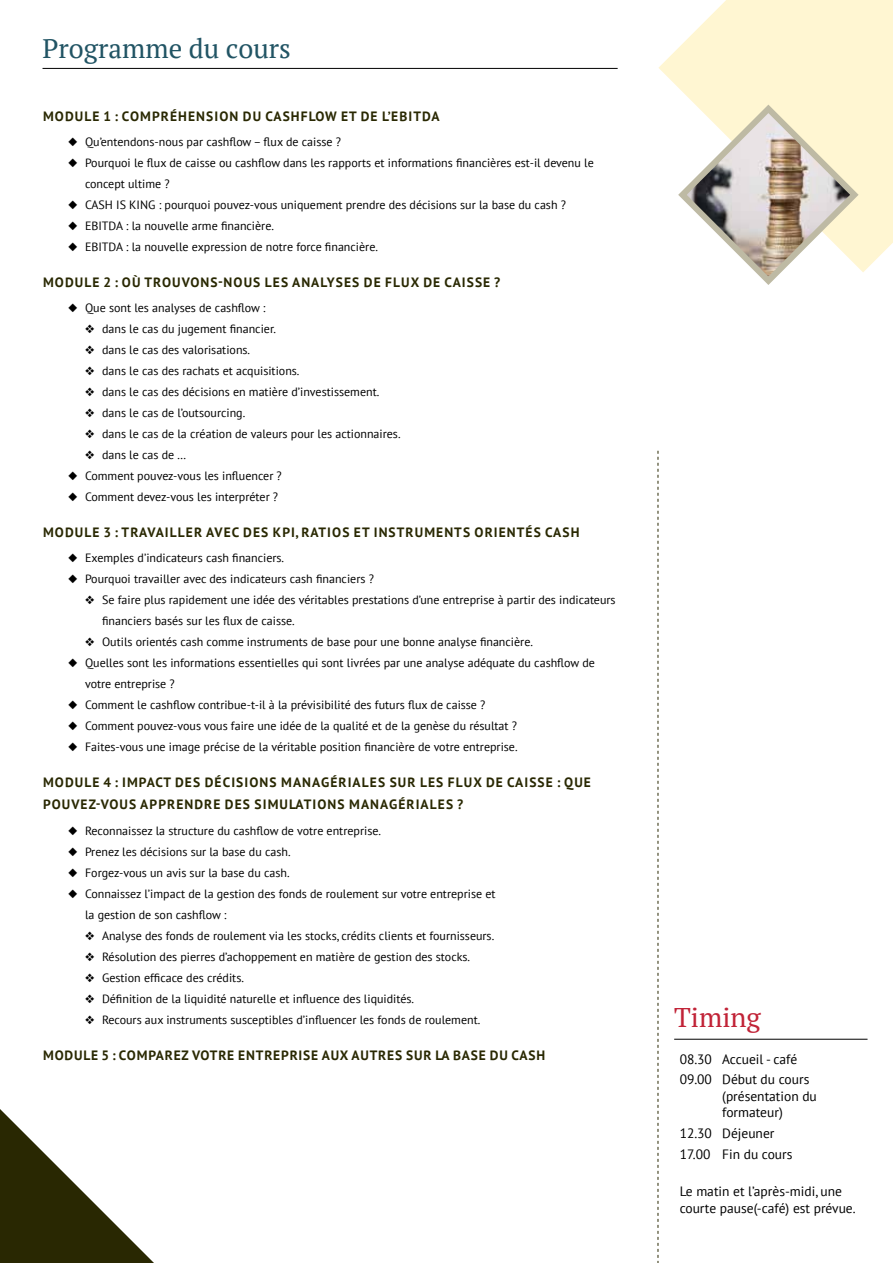
<style>
.page{position:relative;width:893px;height:1263px;background:#fff}
.page>*{position:absolute;margin:0;border:0;box-sizing:border-box;transform-origin:0 0}
.t1{font:27px "PT Serif";color:#215464}
.t2{font:27px "PT Serif";color:#c12337}
.t3{font:700 13.5px/22.5px "PT Sans";letter-spacing:.08em;color:#292802}
.t4{font:13.5px/20.7px "PT Sans";color:#000}
.t5{font:700 13.5px "PT Sans";letter-spacing:.06em;color:#292802}
.t6{font:12px/21px "PT Sans";color:#000}
</style>
<div class="page">
<svg style="left:658px;top:0;width:235px;height:272px;fill:#fff6d2"></svg>
<svg style="left:0;top:1109px;width:154px;height:154px"></svg>
<hr style="left:43px;top:68px;width:575px;height:1px;background:#000">
<svg style="left:658px;top:451px;width:1px;height:812px"></svg>
<svg style="left:674px;top:100px;width:189px;height:185px"></svg>
<hr style="left:674px;top:1039px;width:193px;height:1px;background:#000">
<h1 class="t1" style="left:43px;top:31px;width:250px">Programme du cours</h1>
<p class="t3" style="left:43px;top:104px;width:398px">MODULE 1 : COMPRÉHENSION DU CASHFLOW ET DE L’EBITDA</p>
<p class="t6" style="left:68px;top:131px;width:274px">◆ Qu’entendons-nous par cashflow – flux de caisse ?</p>
<p class="t6" style="left:85px;top:152px;width:510px;text-indent:-17px">◆ Pourquoi le flux de caisse ou cashflow dans les rapports et informations financières est-il devenu le concept ultime ?</p>
<p class="t6" style="left:68px;top:194px;width:499px">◆ CASH IS KING : pourquoi pouvez-vous uniquement prendre des décisions sur la base du cash ?</p>
<p class="t6" style="left:68px;top:215px;width:207px">◆ EBITDA : la nouvelle arme financière.</p>
<p class="t6" style="left:68px;top:236px;width:311px">◆ EBITDA : la nouvelle expression de notre force financière.</p>
<p class="t3" style="left:43px;top:270px;width:459px">MODULE 2 : OÙ TROUVONS-NOUS LES ANALYSES DE FLUX DE CAISSE ?</p>
<p class="t6" style="left:68px;top:297px;width:199px">◆ Que sont les analyses de cashflow :</p>
<p class="t6" style="left:85px;top:318px;width:192px">❖ dans le cas du jugement financier.</p>
<p class="t6" style="left:85px;top:339px;width:167px">❖ dans le cas des valorisations.</p>
<p class="t6" style="left:85px;top:360px;width:216px">❖ dans le cas des rachats et acquisitions.</p>
<p class="t6" style="left:85px;top:381px;width:296px">❖ dans le cas des décisions en matière d’investissement.</p>
<p class="t6" style="left:85px;top:402px;width:162px">❖ dans le cas de l’outsourcing.</p>
<p class="t6" style="left:85px;top:423px;width:317px">❖ dans le cas de la création de valeurs pour les actionnaires.</p>
<p class="t6" style="left:85px;top:444px;width:103px">❖ dans le cas de …</p>
<p class="t6" style="left:68px;top:465px;width:215px">◆ Comment pouvez-vous les influencer ?</p>
<p class="t6" style="left:68px;top:486px;width:212px">◆ Comment devez-vous les interpréter ?</p>
<p class="t3" style="left:43px;top:520px;width:538px">MODULE 3 : TRAVAILLER AVEC DES KPI, RATIOS ET INSTRUMENTS ORIENTÉS CASH</p>
<p class="t6" style="left:68px;top:547px;width:218px">◆ Exemples d’indicateurs cash financiers.</p>
<p class="t6" style="left:68px;top:568px;width:307px">◆ Pourquoi travailler avec des indicateurs cash financiers ?</p>
<p class="t6" style="left:102px;top:589px;width:515px;text-indent:-17px">❖ Se faire plus rapidement une idée des véritables prestations d’une entreprise à partir des indicateurs financiers basés sur les flux de caisse.</p>
<p class="t6" style="left:85px;top:631px;width:449px">❖ Outils orientés cash comme instruments de base pour une bonne analyse financière.</p>
<p class="t6" style="left:85px;top:652px;width:511px;text-indent:-17px">◆ Quelles sont les informations essentielles qui sont livrées par une analyse adéquate du cashflow de votre entreprise ?</p>
<p class="t6" style="left:68px;top:694px;width:419px">◆ Comment le cashflow contribue-t-il à la prévisibilité des futurs flux de caisse ?</p>
<p class="t6" style="left:68px;top:715px;width:451px">◆ Comment pouvez-vous vous faire une idée de la qualité et de la genèse du résultat ?</p>
<p class="t6" style="left:68px;top:736px;width:451px">◆ Faites-vous une image précise de la véritable position financière de votre entreprise.</p>
<p class="t3" style="left:43px;top:770px;width:549px">MODULE 4 : IMPACT DES DÉCISIONS MANAGÉRIALES SUR LES FLUX DE CAISSE : QUE<br>POUVEZ-VOUS APPRENDRE DES SIMULATIONS MANAGÉRIALES ?</p>
<p class="t6" style="left:68px;top:820px;width:314px">◆ Reconnaissez la structure du cashflow de votre entreprise.</p>
<p class="t6" style="left:68px;top:841px;width:224px">◆ Prenez les décisions sur la base du cash.</p>
<p class="t6" style="left:68px;top:862px;width:223px">◆ Forgez-vous un avis sur la base du cash.</p>
<p class="t6" style="left:85px;top:883px;width:412px;text-indent:-17px">◆ Connaissez l’impact de la gestion des fonds de roulement sur votre entreprise et la gestion de son cashflow :</p>
<p class="t6" style="left:85px;top:925px;width:411px">❖ Analyse des fonds de roulement via les stocks, crédits clients et fournisseurs.</p>
<p class="t6" style="left:85px;top:946px;width:387px">❖ Résolution des pierres d’achoppement en matière de gestion des stocks.</p>
<p class="t6" style="left:85px;top:967px;width:160px">❖ Gestion efficace des crédits.</p>
<p class="t6" style="left:85px;top:988px;width:331px">❖ Définition de la liquidité naturelle et influence des liquidités.</p>
<p class="t6" style="left:85px;top:1009px;width:397px">❖ Recours aux instruments susceptibles d’influencer les fonds de roulement.</p>
<p class="t5" style="left:43px;top:1046px;width:504px">MODULE 5 : COMPAREZ VOTRE ENTREPRISE AUX AUTRES SUR LA BASE DU CASH</p>
<h1 class="t2" style="left:674px;top:1000px;width:88px">Timing</h1>
<p class="t4" style="left:680px;top:1048px;width:131px">08.30 Accueil - café<br>09.00 Début du cours</p>
<p class="t4" style="left:722px;top:1087px;width:96px;line-height:16.5px">(présentation du formateur)</p>
<p class="t4" style="left:680px;top:1122px;width:114px">12.30 Déjeuner<br>17.00 Fin du cours</p>
<p class="t4" style="left:680px;top:1183px;width:178px;line-height:16.5px">Le matin et l’après-midi, une courte pause(-café) est prévue.</p>
</div>
